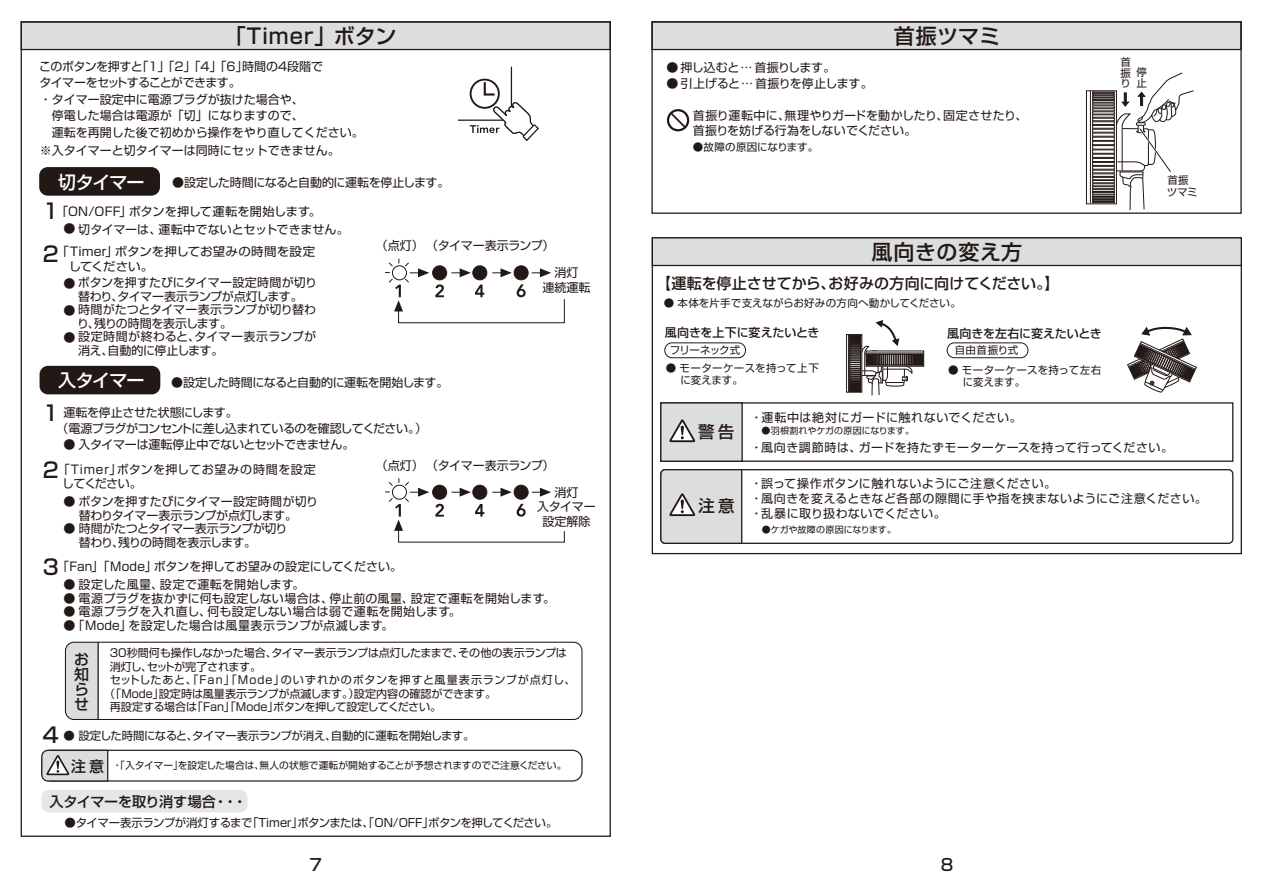
<style>
.page{position:relative;width:1263px;height:893px;background:#fff}
.page>*{position:absolute;margin:0;border:0;box-sizing:border-box;transform-origin:0 0}
.t1{font:500 21px/43.5px "Shin Go Pro";letter-spacing:.03em;color:#221815}
.t2{font:500 21px "Shin Go Pro";letter-spacing:.05em;color:#221815}
.t3{font:500 18px "Shin Go Pro";letter-spacing:-.05em;color:#fff}
.t4{font:500 16.5px "Shin Go Pro";color:#221815}
.t5{font:500 15px/15px "Shin Go Pro";color:#221815;text-align:justify}
.t6{font:500 14.1px "Shin Go Pro";letter-spacing:-.015em;color:#221815}
.t7{font:12px/16.5px "Shin Go Pro";color:#221815}
.t8{font:12px "Shin Go Pro";letter-spacing:-.035em;color:#221815}
.t9{font:12px/15px "Shin Go Pro";letter-spacing:.035em;color:#221815}
.t10{font:12px/16px "Shin Go Pro";letter-spacing:-.04em;color:#221815}
.t11{font:12px "Shin Go Pro";letter-spacing:-.03em;color:#221815}
.t12{font:12px "Shin Go Pro";letter-spacing:.03em;color:#221815}
.t13{font:12px/14.4px "Shin Go Pro";letter-spacing:.04em;color:#221815}
.t14{font:12px/14.4px "Shin Go Pro";color:#221815;scale:1.04 1}
.t15{font:12px "Shin Go Pro";letter-spacing:.02em;color:#221815}
.t16{font:500 12px "Shin Go Pro";letter-spacing:-.005em;color:#221815}
.t17{font:12px "Shin Go Pro";letter-spacing:.025em;color:#221815}
.t18{font:12px "Shin Go Pro";letter-spacing:-.02em;color:#221815}
.t19{font:11.4px "Shin Go Pro";letter-spacing:-.03em;color:#221815}
.t20{font:11.1px "Shin Go Pro";letter-spacing:-.025em;color:#221815}
.t21{font:11.1px "Shin Go Pro";letter-spacing:.075em;color:#221815}
.t22{font:11.1px "Shin Go Pro";color:#221815}
.t23{font:11.1px "Shin Go Pro";letter-spacing:-.03em;color:#221815}
.t24{font:11.1px "Shin Go Pro";letter-spacing:-.05em;color:#221815}
.t25{font:10.5px/10.6px "Shin Go Pro";letter-spacing:.01em;color:#221815}
.t26{font:10.5px/12px "Shin Go Pro";letter-spacing:.03em;color:#221815}
.t27{font:10.5px "Shin Go Pro";letter-spacing:-.06em;color:#221815}
.t28{font:9.75px "Shin Go Pro";letter-spacing:-.005em;color:#221815}
.t29{font:9px "Shin Go Pro";letter-spacing:-.005em;color:#221815}
.s1{font-weight:500;font-size:15px}
</style>
<div class="page">
<svg style="left:1127px;top:327px;width:70px;height:66px"></svg>
<div style="left:1086px;top:90px;width:31px;height:114px;border:1px solid #221815"></div>
<hr style="left:1090px;top:91px;width:1px;height:112px;background:#221815">
<div style="left:660px;top:469px;width:573px;height:75px;border:1px solid #221815;border-radius:4px"></div>
<svg style="left:660px;top:469px;width:83px;height:75px;background:#cccccb"></svg>
<div style="left:664px;top:342px;width:82px;height:16px;border:1px solid #221815;border-radius:7px"></div>
<div style="left:947px;top:342px;width:81px;height:16px;border:1px solid #221815;border-radius:7px"></div>
<div style="left:660px;top:402px;width:573px;height:60px;border:1px solid #221815"></div>
<div style="left:660px;top:402px;width:83px;height:60px;background:#dcdddd;border:1px solid #221815"></div>
<svg style="left:669px;top:419px;width:27px;height:23px"></svg>
<div style="left:652px;top:237px;width:590px;height:29px;background:#dcdddd;border:1px solid #221815"></div>
<svg style="left:458px;top:66px;width:81px;height:76px"></svg>
<div style="left:21px;top:21px;width:590px;height:29px;background:#dcdddd;border:1px solid #221815"></div>
<div style="left:39px;top:167px;width:121px;height:29px;background:#221815;border-radius:9px"></div>
<div style="left:40px;top:366px;width:120px;height:28px;background:#221815;border-radius:9px"></div>
<div style="left:41px;top:790px;width:206px;height:22px;background:#e6e6e6;border-radius:7px"></div>
<div style="left:65px;top:642px;width:33px;height:77px;background:#dcdddd"></div>
<div style="left:65px;top:642px;width:517px;height:78px;border:1px solid #221815;border-radius:9px"></div>
<hr style="left:98px;top:642px;width:1px;height:78px;background:#221815">
<div style="left:41px;top:750px;width:542px;height:32px;border:1px solid #221815;border-radius:9px"></div>
<svg style="left:41px;top:749px;width:68px;height:33px;background:#bfbebd"></svg>
<svg style="left:385px;top:259px;width:180px;height:64px"></svg>
<svg style="left:385px;top:478px;width:180px;height:65px"></svg>
<div style="left:651px;top:21px;width:591px;height:29px;background:#dcdddd;border:1px solid #221815"></div>
<svg style="left:667px;top:109px;width:22px;height:22px"></svg>
<div style="left:651px;top:21px;width:591px;height:193px;border:1px solid #221815"></div>
<svg style="left:1092px;top:72px;width:102px;height:141px"></svg>
<svg style="left:846px;top:334px;width:3px;height:58px"></svg>
<hr style="left:848px;top:335px;width:1px;height:57px;background:#221815">
<svg style="left:923px;top:351px;width:1px;height:16px"></svg>
<hr style="left:866px;top:353px;width:58px;height:1px;background:#221815">
<svg style="left:849px;top:320px;width:74px;height:76px"></svg>
<h1 class="t2" style="left:225px;top:18px;width:173px">「Timer」ボタン</h1>
<p class="t7" style="left:39px;top:56px;width:326px">このボタンを押すと「1」「2」「4」「6」時間の4段階で<br>タイマーをセットすることができます。<br>・タイマー設定中に電源プラグが抜けた場合や、<br>　停電した場合は電源が「切」になりますので、<br>　運転を再開した後で初めから操作をやり直してください。</p>
<p class="t7" style="left:40px;top:140px;width:301px">※入タイマーと切タイマーは同時にセットできません。</p>
<h2 class="t3" style="left:58px;top:167px;width:88px">切タイマー</h2>
<p class="t8" style="left:172px;top:172px;width:279px">●設定した時間になると自動的に運転を停止します。</p>
<h1 class="t1" style="left:43px;top:186px;width:17px">1<br>2</h1>
<p class="t7" style="left:56px;top:202px;width:266px">「ON/OFF」ボタンを押して運転を開始します。</p>
<p class="t14" style="left:69px;top:243px;width:238px;text-indent:-12px">「Timer」ボタンを押してお望みの時間を設定してください。</p>
<p class="t7" style="left:64px;top:220px;width:287px">● 切タイマーは、運転中でないとセットできません。</p>
<p class="t7" style="left:64px;top:273px;width:255px">● ボタンを押すたびにタイマー設定時間が切り</p>
<p class="t7" style="left:64px;top:300px;width:254px">● 時間がたつとタイマー表示ランプが切り替わ</p>
<p class="t12" style="left:64px;top:327px;width:254px">● 設定時間が終わると、タイマー表示ランプが</p>
<p class="t8" style="left:78px;top:286px;width:226px">替わり、タイマー表示ランプが点灯します。</p>
<p class="t10" style="left:77px;top:314px;width:157px">り、残りの時間を表示します。</p>
<p class="t8" style="left:78px;top:340px;width:147px">消え、自動的に停止します。</p>
<p class="t11" style="left:376px;top:236px;width:180px">（点灯）（タイマー表示ランプ）</p>
<p class="t7" style="left:542px;top:264px;width:49px;line-height:14.4px;text-align:center">消灯<br>連続運転</p>
<h2 class="t3" style="left:58px;top:365px;width:88px">入タイマー</h2>
<p class="t8" style="left:171px;top:372px;width:279px">●設定した時間になると自動的に運転を開始します。</p>
<h1 class="t1" style="left:43px;top:388px;width:17px">1</h1>
<p class="t10" style="left:56px;top:403px;width:372px;text-indent:7px">運転を停止させた状態にします。<br>（電源プラグがコンセントに差し込まれているのを確認してください。）</p>
<p class="t11" style="left:64px;top:435px;width:292px">● 入タイマーは運転停止中でないとセットできません。</p>
<h1 class="t1" style="left:43px;top:445px;width:17px">2</h1>
<p class="t13" style="left:62px;top:461px;width:255px;text-indent:-4px">「Timer」ボタンを押してお望みの時間を設定してください。</p>
<p class="t7" style="left:64px;top:492px;width:256px">● ボタンを押すたびにタイマー設定時間が切り</p>
<p class="t11" style="left:64px;top:519px;width:225px">● 時間がたつとタイマー表示ランプが切り</p>
<p class="t8" style="left:79px;top:505px;width:220px">替わりタイマー表示ランプが点灯します。</p>
<p class="t10" style="left:79px;top:533px;width:179px">替わり、残りの時間を表示します。</p>
<p class="t11" style="left:376px;top:455px;width:180px">（点灯）（タイマー表示ランプ）</p>
<p class="t7" style="left:537px;top:484px;width:60px;line-height:14.4px;text-align:center">消灯<br>入タイマー設定解除</p>
<h1 class="t1" style="left:43px;top:543px;width:17px">3</h1>
<p class="t7" style="left:57px;top:557px;width:347px">「Fan」「Mode」ボタンを押してお望みの設定にしてください。</p>
<p class="t17" style="left:64px;top:575px;width:242px">● 設定した風量、設定で運転を開始します。</p>
<p class="t7" style="left:64px;top:588px;width:493px">● 電源プラグを抜かずに何も設定しない場合は、停止前の風量、設定で運転を開始します。</p>
<p class="t7" style="left:64px;top:603px;width:399px;line-height:13.5px">● 電源プラグを入れ直し、何も設定しない場合は弱で運転を開始します。●</p>
<p class="t15" style="left:73px;top:615px;width:322px">「Mode」を設定した場合は風量表示ランプが点滅します。</p>
<p class="t5" style="left:74px;top:650px;width:16px">お知らせ</p>
<p class="t20" style="left:110px;top:644px;width:459px">30秒間何も操作しなかった場合、タイマー表示ランプは点灯したままで、その他の表示ランプは</p>
<p class="t24" style="left:110px;top:657px;width:153px">消灯し、セットが完了されます。</p>
<p class="t21" style="left:110px;top:671px;width:467px">セットしたあと、「Fan」「Mode」のいずれかのボタンを押すと風量表示ランプが点灯し、</p>
<p class="t22" style="left:104px;top:684px;width:393px">（「Mode」設定時は風量表示ランプが点滅します。）設定内容の確認ができます。</p>
<p class="t23" style="left:110px;top:698px;width:333px">再設定する場合は「Fan」「Mode」ボタンを押して設定してください。</p>
<h1 class="t1" style="left:43px;top:711px;width:17px">4</h1>
<p class="t19" style="left:64px;top:727px;width:412px">● 設定した時間になると、タイマー表示ランプが消え、自動的に運転を開始します。</p>
<p class="t28" style="left:71px;top:757px;width:497px"><span class="s1">注意</span> ・「入タイマー」を設定した場合は、無人の状態で運転が開始することが予想されますのでご注意ください。</p>
<p class="t6" style="left:50px;top:790px;width:199px">入タイマーを取り消す場合・・・</p>
<p class="t19" style="left:65px;top:814px;width:494px">●タイマー表示ランプが消灯するまで「Timer」ボタンまたは、「ON/OFF」ボタンを押してください。</p>
<h1 class="t1" style="left:894px;top:11px;width:108px">首振ツマミ</h1>
<p class="t8" style="left:666px;top:58px;width:171px">● 押し込むと… 首振りします。</p>
<p class="t18" style="left:666px;top:74px;width:208px">● 引上げると…首振りを停止します。</p>
<p class="t7" style="left:693px;top:106px;width:336px;line-height:15.8px">首振り運転中に、無理やりガードを動かしたり、固定させたり、首振りを妨げる行為をしないでください。</p>
<p class="t25" style="left:693px;top:141px;width:127px">●故障の原因になります。</p>
<p class="t25" style="left:1120px;top:55px;width:12px;text-align:justify">首振り</p>
<p class="t25" style="left:1136px;top:66px;width:12px">停止</p>
<h1 class="t1" style="left:871px;top:227px;width:152px">風向きの変え方</h1>
<p class="t5" style="left:656px;top:274px;width:405px">【運転を停止させてから、お好みの方向に向けてください。】</p>
<p class="t25" style="left:664px;top:297px;width:299px">● 本体を片手で支えながらお好みの方向へ動かしてください。</p>
<p class="t16" style="left:665px;top:323px;width:156px">風向きを上下に変えたいとき</p>
<p class="t27" style="left:670px;top:342px;width:72px">フリーネック式</p>
<p class="t26" style="left:680px;top:361px;width:140px;text-indent:-15px">● モーターケースを持って上下に変えます。</p>
<p class="t16" style="left:947px;top:323px;width:156px">風向きを左右に変えたいとき</p>
<p class="t25" style="left:955px;top:344px;width:65px">自由首振り式</p>
<p class="t26" style="left:963px;top:362px;width:140px;text-indent:-15px">● モーターケースを持って左右に変えます。</p>
<p class="t25" style="left:1167px;top:172px;width:32px;line-height:12.8px">首振ツマミ</p>
<h3 class="t4" style="left:698px;top:418px;width:38px">警告</h3>
<h3 class="t4" style="left:698px;top:492px;width:38px">注意</h3>
<p class="t13" style="left:751px;top:408px;width:273px">・運転中は絶対にガードに触れないでください。</p>
<p class="t29" style="left:761px;top:423px;width:154px">●羽根割れやケガの原因になります。</p>
<p class="t12" style="left:751px;top:437px;width:424px">・風向き調節時は、ガードを持たずモーターケースを持って行ってください。</p>
<p class="t9" style="left:751px;top:475px;width:458px">・誤って操作ボタンに触れないようにご注意ください。<br>・風向きを変えるときなど各部の隙間に手や指を挟まないようにご注意ください。・乱暴に取り扱わないでください。</p>
<p class="t29" style="left:762px;top:522px;width:136px">●ケガや故障の原因になります。</p>
<h3 class="t4" style="left:309px;top:851px;width:14px">7</h3>
<h3 class="t4" style="left:941px;top:851px;width:14px">8</h3>
</div>
